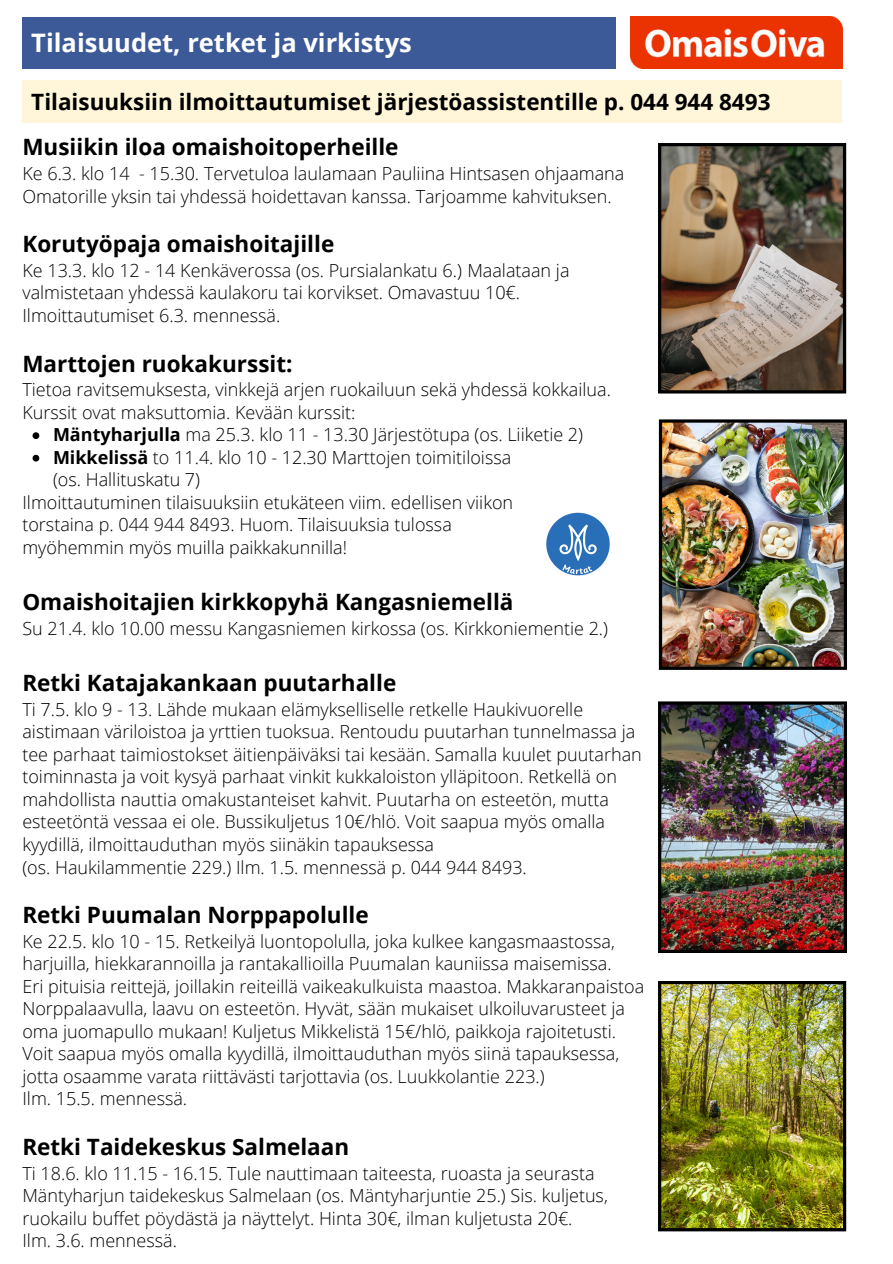
<style>
.page{position:relative;width:893px;height:1264px;background:#fff}
.page>*{position:absolute;margin:0;border:0;box-sizing:border-box;transform-origin:0 0}
.t1{font:700 25.5px "Open Sans";color:#fff}
.t2{font:700 22.5px "Open Sans";color:#000}
.t3{font:300 18px/22.5px "Open Sans";color:#000}
.s1{font-weight:700}
</style>
<div class="page">
<div style="left:22px;top:17px;width:593px;height:51px;background:#3d5a98"></div>
<img style="left:630px;top:17px;width:212px;height:52px">
<div style="left:22px;top:80px;width:819px;height:43px;background:#fff6da"></div>
<img style="left:658px;top:419px;width:188px;height:251px">
<img style="left:658px;top:701px;width:188px;height:252px">
<img style="left:658px;top:143px;width:188px;height:250px">
<svg style="left:33px;top:432px;width:6px;height:7px"></svg>
<svg style="left:33px;top:455px;width:6px;height:6px"></svg>
<img style="left:546px;top:512px;width:64px;height:64px">
<img style="left:658px;top:981px;width:188px;height:250px">
<p class="t1" style="left:31px;top:24px;width:382px">Tilaisuudet, retket ja virkistys</p>
<p class="t2" style="left:31px;top:86px;width:740px">Tilaisuuksiin ilmoittautumiset järjestöassistentille p. 044 944 8493</p>
<p class="t2" style="left:22px;top:131px;width:377px">Musiikin iloa omaishoitoperheille</p>
<p class="t3" style="left:22px;top:162px;width:603px">Ke 6.3. klo 14 - 15.30. Tervetuloa laulamaan Pauliina Hintsasen ohjaamana<br>Omatorille yksin tai yhdessä hoidettavan kanssa. Tarjoamme kahvituksen.</p>
<p class="t2" style="left:22px;top:228px;width:313px">Korutyöpaja omaishoitajille</p>
<p class="t3" style="left:22px;top:259px;width:548px">Ke 13.3. klo 12 - 14 Kenkäverossa (os. Pursialankatu 6.) Maalataan ja valmistetaan yhdessä kaulakoru tai korvikset. Omavastuu 10€.<br>Ilmoittautumiset 6.3. mennessä.</p>
<p class="t2" style="left:22px;top:347px;width:272px">Marttojen ruokakurssit:</p>
<p class="t3" style="left:22px;top:378px;width:590px">Tietoa ravitsemuksesta, vinkkejä arjen ruokailuun sekä yhdessä kokkailua.<br>Kurssit ovat maksuttomia. Kevään kurssit:</p>
<p class="t3" style="left:53px;top:423px;width:531px"><span class="s1">Mäntyharjulla</span> ma 25.3. klo 11 - 13.30 Järjestötupa (os. Liiketie 2)</p>
<p class="t3" style="left:53px;top:445px;width:459px"><span class="s1">Mikkelissä</span> to 11.4. klo 10 - 12.30 Marttojen toimitiloissa (os. Hallituskatu 7)</p>
<p class="t3" style="left:22px;top:490px;width:492px">Ilmoittautuminen tilaisuuksiin etukäteen viim. edellisen viikon</p>
<p class="t3" style="left:22px;top:513px;width:431px">torstaina p. 044 944 8493. Huom. Tilaisuuksia tulossa</p>
<p class="t3" style="left:22px;top:535px;width:326px">myöhemmin myös muilla paikkakunnilla!</p>
<p class="t2" style="left:22px;top:586px;width:492px">Omaishoitajien kirkkopyhä Kangasniemellä</p>
<p class="t3" style="left:22px;top:616px;width:587px">Su 21.4. klo 10.00 messu Kangasniemen kirkossa (os. Kirkkoniementie 2.)</p>
<p class="t2" style="left:22px;top:667px;width:375px">Retki Katajakankaan puutarhalle</p>
<p class="t3" style="left:22px;top:697px;width:621px">Ti 7.5. klo 9 - 13. Lähde mukaan elämykselliselle retkelle Haukivuorelle aistimaan väriloistoa ja yrttien tuoksua. Rentoudu puutarhan tunnelmassa ja tee parhaat taimiostokset äitienpäiväksi tai kesään. Samalla kuulet puutarhan toiminnasta ja voit kysyä parhaat vinkit kukkaloiston ylläpitoon. Retkellä on mahdollista nauttia omakustanteiset kahvit. Puutarha on esteetön, mutta esteetöntä vessaa ei ole. Bussikuljetus 10€/hlö. Voit saapua myös omalla kyydillä, ilmoittauduthan myös siinäkin tapauksessa</p>
<p class="t3" style="left:22px;top:855px;width:506px">(os. Haukilammentie 229.) Ilm. 1.5. mennessä p. 044 944 8493.</p>
<p class="t2" style="left:22px;top:899px;width:348px">Retki Puumalan Norppapolulle</p>
<p class="t3" style="left:22px;top:929px;width:594px">Ke 22.5. klo 10 - 15. Retkeilyä luontopolulla, joka kulkee kangasmaastossa, harjuilla, hiekkarannoilla ja rantakallioilla Puumalan kauniissa maisemissa.</p>
<p class="t3" style="left:22px;top:974px;width:623px">Eri pituisia reittejä, joillakin reiteillä vaikeakulkuista maastoa. Makkaranpaistoa Norppalaavulla, laavu on esteetön. Hyvät, sään mukaiset ulkoiluvarusteet ja oma juomapullo mukaan! Kuljetus Mikkelistä 15€/hlö, paikkoja rajoitetusti.<br>Voit saapua myös omalla kyydillä, ilmoittauduthan myös siinä tapauksessa, jotta osaamme varata riittävästi tarjottavia (os. Luukkolantie 223.)</p>
<p class="t3" style="left:22px;top:1087px;width:166px">Ilm. 15.5. mennessä.</p>
<p class="t2" style="left:22px;top:1130px;width:328px">Retki Taidekeskus Salmelaan</p>
<p class="t3" style="left:22px;top:1161px;width:587px">Ti 18.6. klo 11.15 - 16.15. Tule nauttimaan taiteesta, ruoasta ja seurasta<br>Mäntyharjun taidekeskus Salmelaan (os. Mäntyharjuntie 25.) Sis. kuljetus, ruokailu buffet pöydästä ja näyttelyt. Hinta 30€, ilman kuljetusta 20€.</p>
<p class="t3" style="left:22px;top:1228px;width:156px">Ilm. 3.6. mennessä.</p>
</div>
